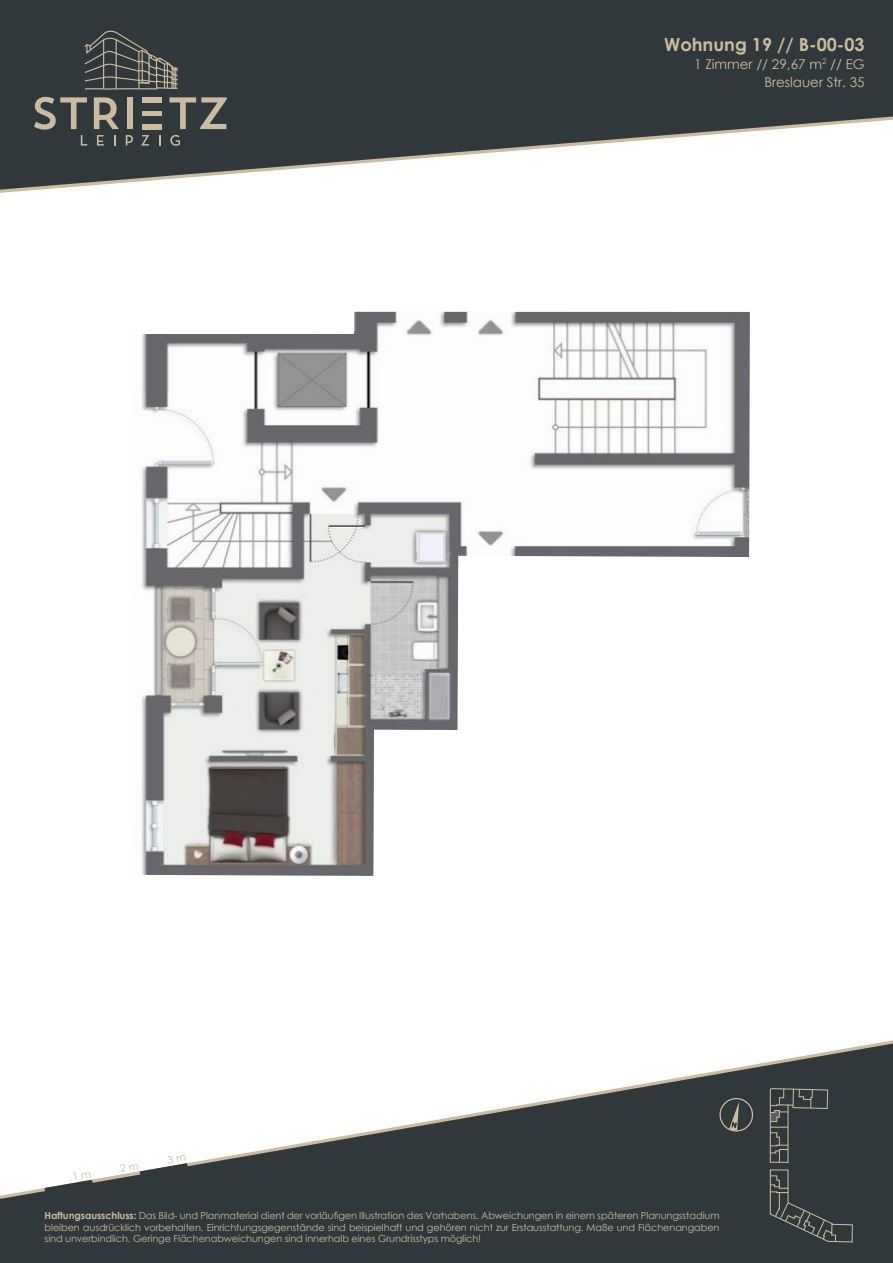
<style>
.page{position:relative;width:893px;height:1263px;background:#fff}
.page>*{position:absolute;margin:0;border:0;box-sizing:border-box;transform-origin:0 0}
.t1{font:700 18px "Century Gothic";color:#cbbba0}
.t2{font:13.5px/18px "Century Gothic";color:#cbbba0;text-align:right}
.t3{font:9.75px/11.7px "Century Gothic";letter-spacing:-.01em;color:#cbbba0;text-align:justify}
.s1{font-weight:700}
</style>
<div class="page">
<svg style="left:0;top:1040px;width:893px;height:223px"></svg>
<svg style="left:0;top:0;width:893px;height:193px"></svg>
<svg style="left:83px;top:28px;width:96px;height:62px;background:#494d4b"></svg>
<hr style="left:103px;top:40px;width:1px;height:49px;background:#cbbba0">
<hr style="left:116px;top:40px;width:1px;height:49px;background:#cbbba0">
<svg style="left:97px;top:135px;width:7px;height:11px"></svg>
<svg style="left:126px;top:135px;width:7px;height:11px"></svg>
<svg style="left:141px;top:135px;width:8px;height:11px"></svg>
<svg style="left:159px;top:135px;width:2px;height:11px"></svg>
<svg style="left:170px;top:135px;width:10px;height:11px"></svg>
<svg style="left:34px;top:97px;width:53px;height:49px;background:#575854"></svg>
<svg style="left:94px;top:97px;width:25px;height:32px"></svg>
<div style="left:127px;top:97px;width:5px;height:32px;background:#cbbba0"></div>
<svg style="left:169px;top:97px;width:58px;height:32px;background:#696860"></svg>
<div style="left:143px;top:111px;width:19px;height:5px;background:#cbbba0"></div>
<div style="left:143px;top:97px;width:19px;height:6px;background:#cbbba0"></div>
<div style="left:143px;top:124px;width:19px;height:5px;background:#cbbba0"></div>
<svg style="left:770px;top:1169px;width:83px;height:73px;background:#3c4243"></svg>
<svg style="left:717px;top:1095px;width:38px;height:40px;background:#464b49"></svg>
<svg style="left:770px;top:1088px;width:59px;height:75px;background:#414646"></svg>
<img style="left:141px;top:312px;width:609px;height:563px">
<svg style="left:181px;top:875px;width:192px;height:1px"></svg>
<svg style="left:373px;top:730px;width:377px;height:146px"></svg>
<svg style="left:457px;top:556px;width:293px;height:200px"></svg>
<div style="left:48px;top:275px;width:306px;height:59px;background:#fff"></div>
<svg style="left:45px;top:1155px;width:143px;height:37px"></svg>
<h1 class="t1" style="left:664px;top:31px;width:202px">Wohnung 19 // B-00-03</h1>
<h2 class="t2" style="left:694px;top:55px;width:172px">1 Zimmer // 29,67 m<sup>2</sup> // EG<br>Breslauer Str. 35</h2>
<p class="t3" style="left:45px;top:1209px;width:676px"><span class="s1">Haftungsausschluss:</span> Das Bild- und Planmaterial dient der vorläufigen Illustration des Vorhabens. Abweichungen in einem späteren Planungsstadium bleiben ausdrücklich vorbehalten. Einrichtungsgegenstände sind beispielhaft und gehören nicht zur Erstausstattung. Maße und Flächenangaben sind unverbindlich. Geringe Flächenabweichungen sind innerhalb eines Grundrisstyps möglich!</p>
</div>
